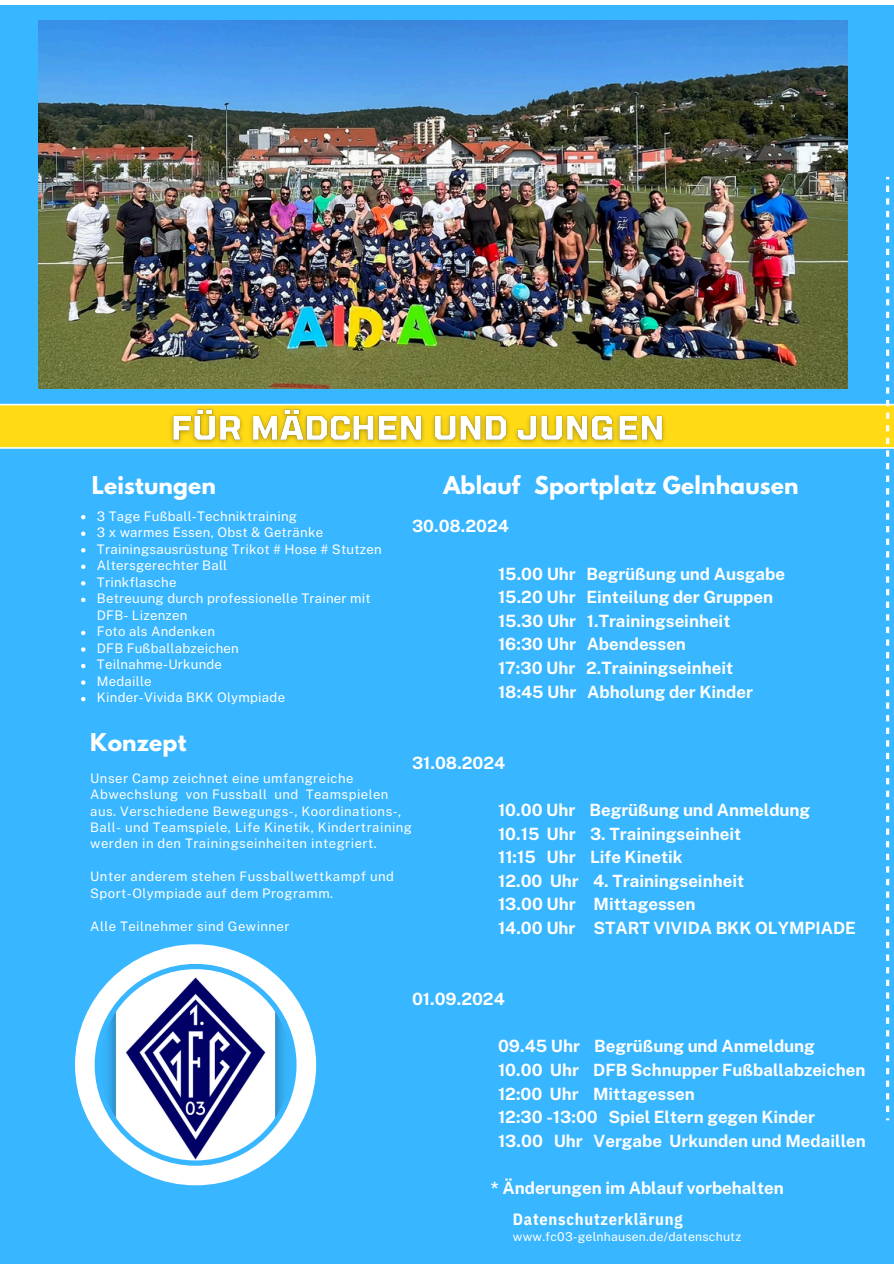
<style>
.page{position:relative;width:894px;height:1264px;background:#fff}
.page>*{position:absolute;margin:0;border:0;box-sizing:border-box;transform-origin:0 0}
.t1{font:700 21.75px "League Spartan";letter-spacing:.01em;color:#fff}
.t2{font:700 16.95px/23.7px "Public Sans";color:#fff}
.t3{font:700 16.35px "IBM Plex Sans Cond";letter-spacing:.045em;color:#fff}
.t4{font:13.2px/16.4px "Public Sans";letter-spacing:.035em;color:#fff}
.t5{font:13.2px/16.5px "Public Sans";letter-spacing:.015em;color:#fff}
.t6{font:12.3px "Public Sans";letter-spacing:.015em;color:#fff}
</style>
<div class="page">
<div style="left:0;top:5px;width:893px;height:1258px;background:#38b6ff"></div>
<svg style="left:88px;top:1120px;width:215px;height:65px;fill:#fff"></svg>
<img style="left:38px;top:20px;width:809px;height:157px">
<img style="left:0;top:177px;width:893px;height:943px">
<img style="left:129px;top:400px;width:542px;height:50px">
<h3 class="t1" style="left:92px;top:474px;width:126px">Leistungen</h3>
<p class="t5" style="left:97px;top:507px;width:201px">3 Tage Fußball-Techniktraining</p>
<p class="t5" style="left:97px;top:524px;width:228px">3 x warmes Essen, Obst &amp; Getränke</p>
<p class="t5" style="left:97px;top:540px;width:286px">Trainingsausrüstung Trikot # Hose # Stutzen</p>
<p class="t5" style="left:97px;top:557px;width:132px">Altersgerechter Ball</p>
<p class="t5" style="left:97px;top:573px;width:81px">Trinkflasche</p>
<p class="t5" style="left:97px;top:590px;width:275px">Betreuung durch professionelle Trainer mit<br>DFB- Lizenzen</p>
<p class="t5" style="left:97px;top:623px;width:120px">Foto als Andenken</p>
<p class="t5" style="left:97px;top:639px;width:143px">DFB Fußballabzeichen</p>
<p class="t5" style="left:97px;top:656px;width:127px">Teilnahme-Urkunde</p>
<p class="t5" style="left:97px;top:673px;width:56px">Medaille</p>
<p class="t5" style="left:97px;top:689px;width:190px">Kinder-Vivida BKK Olympiade</p>
<h3 class="t1" style="left:443px;top:474px;width:78px">Ablauf</h3>
<p class="t1" style="left:534px;top:474px;width:266px">Sportplatz Gelnhausen</p>
<h3 class="t2" style="left:412px;top:514px;width:98px">30.08.2024</h3>
<h3 class="t2" style="left:498px;top:561px;width:288px">15.00 Uhr Begrüßung und Ausgabe<br>15.20 Uhr Einteilung der Gruppen<br>15.30 Uhr 1.Trainingseinheit<br>16:30 Uhr Abendessen<br>17:30 Uhr 2.Trainingseinheit<br>18:45 Uhr Abholung der Kinder</h3>
<h3 class="t1" style="left:90px;top:731px;width:97px">Konzept</h3>
<h3 class="t2" style="left:412px;top:750px;width:95px">31.08.2024</h3>
<h3 class="t2" style="left:498px;top:798px;width:359px">10.00 Uhr Begrüßung und Anmeldung<br>10.15 Uhr 3. Trainingseinheit<br>11:15 Uhr Life Kinetik<br>12.00 Uhr 4. Trainingseinheit<br>13.00 Uhr Mittagessen<br>14.00 Uhr START VIVIDA BKK OLYMPIADE</h3>
<p class="t4" style="left:90px;top:769px;width:323px">Unser Camp zeichnet eine umfangreiche Abwechslung von Fussball und Teamspielen aus. Verschiedene Bewegungs-, Koordinations-, Ball- und Teamspiele, Life Kinetik, Kindertraining werden in den Trainingseinheiten integriert.</p>
<p class="t4" style="left:90px;top:868px;width:305px">Unter anderem stehen Fussballwettkampf und<br>Sport-Olympiade auf dem Programm.</p>
<p class="t4" style="left:90px;top:917px;width:201px">Alle Teilnehmer sind Gewinner</p>
<h3 class="t2" style="left:412px;top:987px;width:94px">01.09.2024</h3>
<p class="t2" style="left:498px;top:1034px;width:369px">09.45 Uhr Begrüßung und Anmeldung<br>10.00 Uhr DFB Schnupper Fußballabzeichen 12:00 Uhr Mittagessen<br>12:30 -13:00 Spiel Eltern gegen Kinder<br>13.00 Uhr Vergabe Urkunden und Medaillen</p>
<h2 class="t2" style="left:491px;top:1176px;width:294px">* Änderungen im Ablauf vorbehalten</h2>
<h2 class="t3" style="left:512px;top:1208px;width:171px">Datenschutzerklärung</h2>
<h2 class="t6" style="left:512px;top:1228px;width:230px">www.fc03-gelnhausen.de/datenschutz</h2>
</div>
